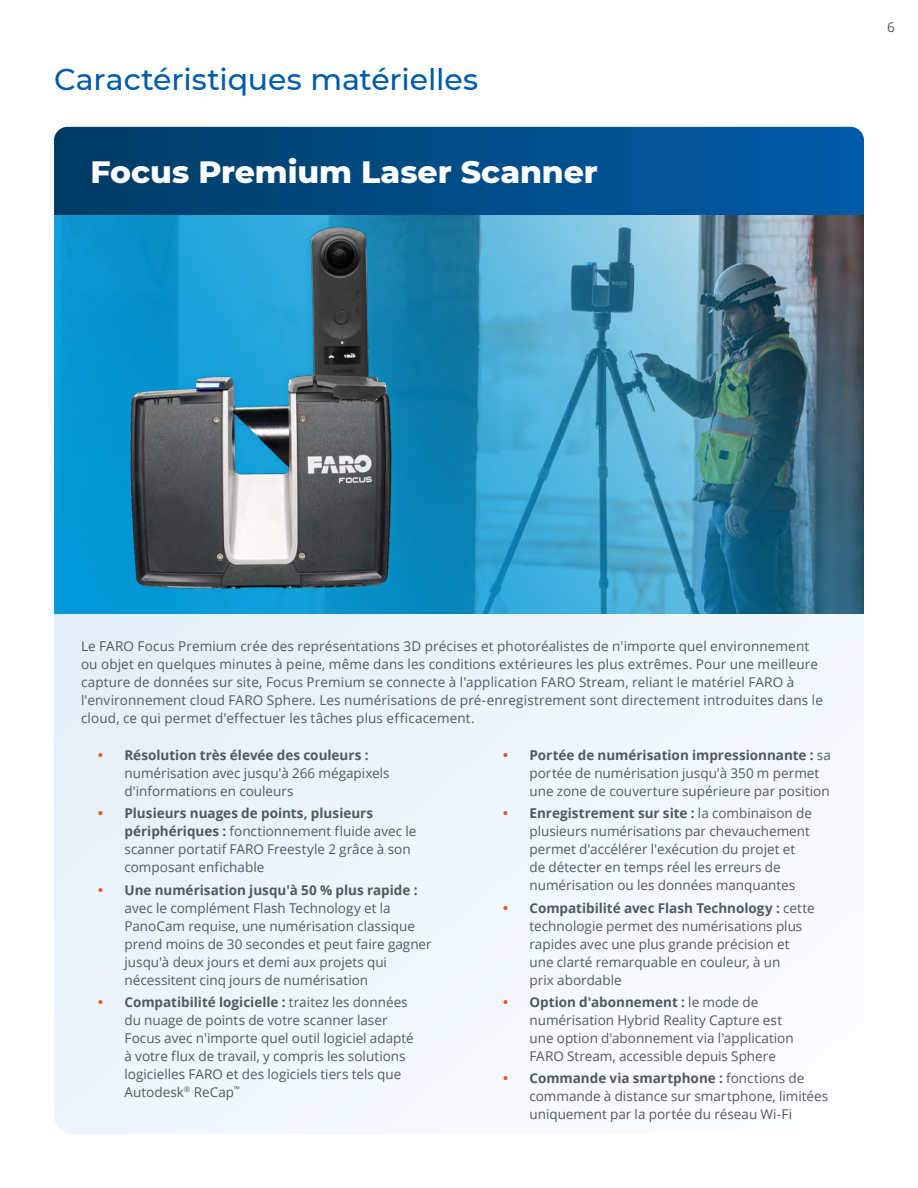
<style>
.page{position:relative;width:918px;height:1188px;background:#fff}
.page>*{position:absolute;margin:0;border:0;box-sizing:border-box;transform-origin:0 0}
.t1{font:800 31.5px "Montserrat";letter-spacing:-.005em;color:#fff}
.t2{font:500 30px "Montserrat";letter-spacing:-.005em;color:#005baa}
.t3{font:13.5px/18px "Open Sans";color:#4f5a60}
.t4{font:700 13.5px "Open Sans";color:#4f5a60}
.s1{font-weight:700}
</style>
<div class="page">
<div style="left:54px;top:215px;width:810px;height:919px;background:#f0f6fb;border-radius:18px"></div>
<svg style="left:54px;top:127px;width:810px;height:88px;background:#004c86"></svg>
<img style="left:54px;top:215px;width:810px;height:399px">
<div style="left:121px;top:218px;width:279px;height:379px;background:#009ada;opacity:.75"></div>
<img style="left:92px;top:226px;width:336px;height:371px">
<h2 class="t2" style="left:54px;top:58px;width:426px">Caractéristiques matérielles</h2>
<h1 class="t1" style="left:91px;top:149px;width:509px">Focus Premium Laser Scanner</h1>
<p class="t3" style="left:887px;top:18px;width:9px">6</p>
<p class="t3" style="left:81px;top:637px;width:743px">Le FARO Focus Premium crée des représentations 3D précises et photoréalistes de n'importe quel environnement ou objet en quelques minutes à peine, même dans les conditions extérieures les plus extrêmes. Pour une meilleure capture de données sur site, Focus Premium se connecte à l'application FARO Stream, reliant le matériel FARO à l'environnement cloud FARO Sphere. Les numérisations de pré-enregistrement sont directement introduites dans le cloud, ce qui permet d'effectuer les tâches plus efficacement.</p>
<p class="t4" style="left:124px;top:746px;width:246px">Résolution très élevée des couleurs :</p>
<p class="t3" style="left:124px;top:764px;width:267px">numérisation avec jusqu'à 266 mégapixels d'informations en couleurs</p>
<p class="t3" style="left:124px;top:804px;width:293px"><span class="s1">Plusieurs nuages de points, plusieurs périphériques :</span> fonctionnement fluide avec le scanner portatif FARO Freestyle 2 grâce à son composant enfichable</p>
<p class="t4" style="left:124px;top:880px;width:295px">Une numérisation jusqu'à 50 % plus rapide :</p>
<p class="t3" style="left:124px;top:898px;width:309px">avec le complément Flash Technology et la PanoCam requise, une numérisation classique prend moins de 30 secondes et peut faire gagner jusqu'à deux jours et demi aux projets qui nécessitent cinq jours de numérisation</p>
<p class="t3" style="left:124px;top:993px;width:291px"><span class="s1">Compatibilité logicielle :</span> traitez les données du nuage de points de votre scanner laser Focus avec n'importe quel outil logiciel adapté à votre flux de travail, y compris les solutions logicielles FARO et des logiciels tiers tels que Autodesk<sup>®</sup> ReCap<sup>™</sup></p>
<p class="t3" style="left:529px;top:746px;width:303px"><span class="s1">Portée de numérisation impressionnante :</span> sa portée de numérisation jusqu'à 350 m permet une zone de couverture supérieure par position</p>
<p class="t3" style="left:529px;top:804px;width:284px"><span class="s1">Enregistrement sur site :</span> la combinaison de plusieurs numérisations par chevauchement permet d'accélérer l'exécution du projet et de détecter en temps réel les erreurs de numérisation ou les données manquantes</p>
<p class="t3" style="left:529px;top:898px;width:287px"><span class="s1">Compatibilité avec Flash Technology :</span> cette technologie permet des numérisations plus rapides avec une plus grande précision et une clarté remarquable en couleur, à un<br>prix abordable</p>
<p class="t3" style="left:529px;top:993px;width:266px"><span class="s1">Option d'abonnement :</span> le mode de numérisation Hybrid Reality Capture est une option d'abonnement via l'application FARO Stream, accessible depuis Sphere</p>
<p class="t3" style="left:529px;top:1069px;width:300px"><span class="s1">Commande via smartphone :</span> fonctions de commande à distance sur smartphone, limitées uniquement par la portée du réseau Wi-Fi</p>
</div>
